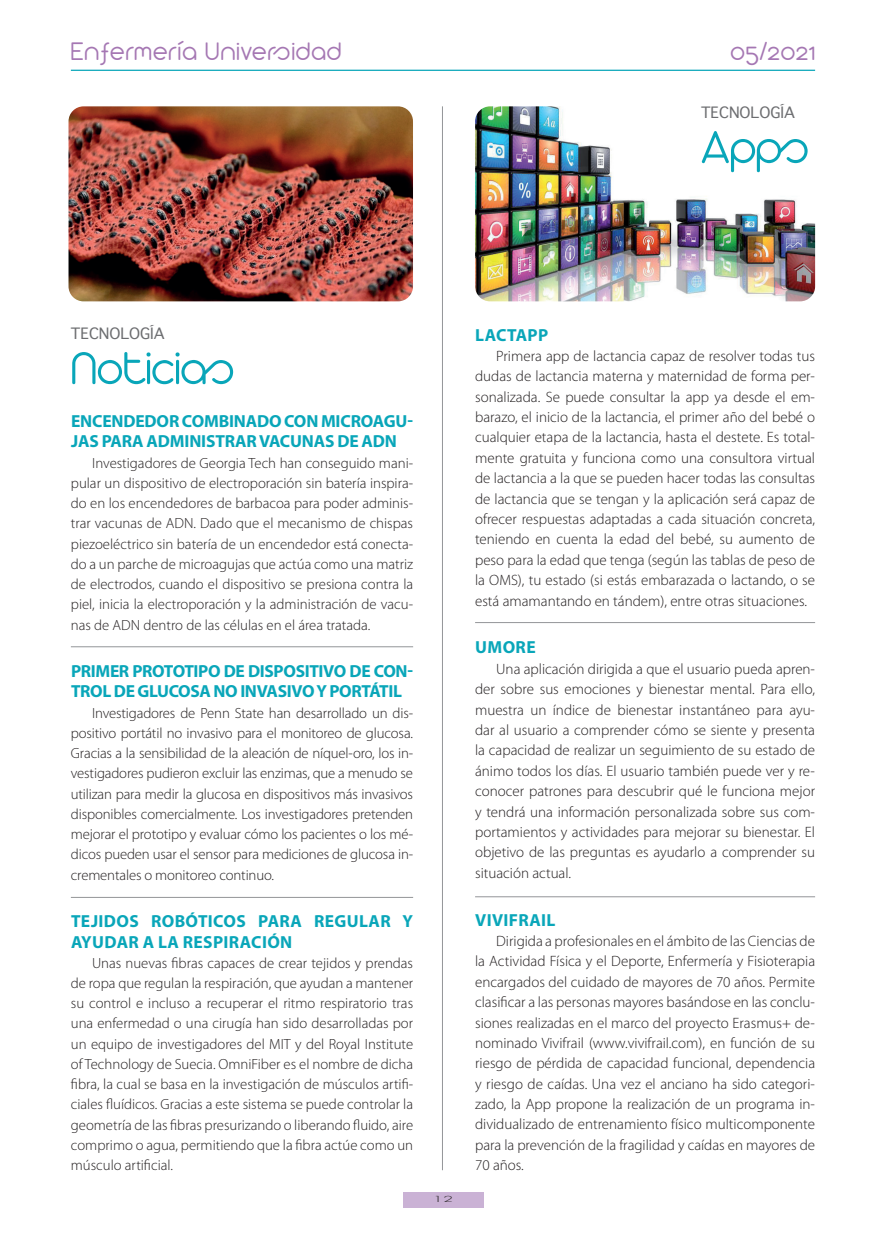
<style>
.page{position:relative;width:886px;height:1241px;background:#fff}
.page>*{position:absolute;margin:0;border:0;box-sizing:border-box;transform-origin:0 0}
.t1{font:300 50px "Arista 2.0 Alternate";color:#09a6b9}
.t2{font:300 27.5px "Arista 2.0 Alternate";letter-spacing:.04em;color:#a577b3}
.t3{font:700 17.5px/20.2px "Myriad Pro";letter-spacing:-.01em;color:#09a6b9}
.t4{font:700 17.5px/20.2px "Myriad Pro";letter-spacing:.02em;color:#09a6b9}
.t5{font:300 15px/20.4px "Myriad Pro";color:#231f20;text-align:justify}
.t6{font:15px "Geneva";color:#6c6d70}
.t7{font:300 14.75px/20.2px "Myriad Pro";color:#231f20;text-align:justify}
.t8{font:300 8.12px "Futura";color:#231f20;scale:2 1}
</style>
<div class="page">
<hr style="left:71px;top:70px;width:744px;height:1px;background:#09a6b9">
<img style="left:475px;top:106px;width:340px;height:195px">
<hr style="left:442px;top:106px;width:1px;height:1063px;background:#939598">
<div style="left:403px;top:1192px;width:80px;height:15px;background:#cab2d5"></div>
<hr style="left:475px;top:896px;width:340px;height:1px;background:#939598">
<hr style="left:475px;top:622px;width:340px;height:1px;background:#939598">
<hr style="left:71px;top:896px;width:342px;height:1px;background:#939598">
<hr style="left:71px;top:646px;width:342px;height:1px;background:#939598">
<img style="left:69px;top:106px;width:344px;height:195px">
<p class="t2" style="left:71px;top:35px;width:272px">Enfermería Universidad</p>
<p class="t2" style="left:730px;top:35px;width:86px">05/2021</p>
<p class="t6" style="left:701px;top:104px;width:95px">TECNOLOGÍA</p>
<p class="t1" style="left:701px;top:118px;width:110px">Apps</p>
<p class="t6" style="left:71px;top:325px;width:95px">TECNOLOGÍA</p>
<p class="t1" style="left:71px;top:339px;width:166px">Noticias</p>
<p class="t3" style="left:71px;top:411px;width:343px">ENCENDEDOR COMBINADO CON MICROAGU-<br>JAS PARA ADMINISTRAR VACUNAS DE ADN</p>
<p class="t7" style="left:71px;top:453px;width:344px;text-indent:21px">Investigadores de Georgia Tech han conseguido mani&shy;pular un dispositivo de electroporación sin batería inspira&shy;do en los encendedores de barbacoa para poder adminis&shy;trar vacunas de ADN. Dado que el mecanismo de chispas piezoeléctrico sin batería de un encendedor está conecta&shy;do a un parche de microagujas que actúa como una matriz de electrodos, cuando el dispositivo se presiona contra la piel, inicia la electroporación y la administración de vacu&shy;nas de ADN dentro de las células en el área tratada.</p>
<p class="t3" style="left:71px;top:661px;width:343px">PRIMER PROTOTIPO DE DISPOSITIVO DE CON-<br>TROL DE GLUCOSA NO INVASIVO Y PORTÁTIL</p>
<p class="t7" style="left:71px;top:702px;width:344px;text-indent:21px">Investigadores de Penn State han desarrollado un dis&shy;positivo portátil no invasivo para el monitoreo de glucosa.<br>Gracias a la sensibilidad de la aleación de níquel-oro, los in&shy;vestigadores pudieron excluir las enzimas, que a menudo se utilizan para medir la glucosa en dispositivos más invasivos disponibles comercialmente. Los investigadores pretenden mejorar el prototipo y evaluar cómo los pacientes o los mé&shy;dicos pueden usar el sensor para mediciones de glucosa in&shy;crementales o monitoreo continuo.</p>
<p class="t4" style="left:71px;top:911px;width:343px">TEJIDOS ROBÓTICOS PARA REGULAR Y<br>AYUDAR A LA RESPIRACIÓN</p>
<p class="t7" style="left:71px;top:952px;width:344px;text-indent:21px">Unas nuevas fibras capaces de crear tejidos y prendas de ropa que regulan la respiración, que ayudan a mantener su control e incluso a recuperar el ritmo respiratorio tras una enfermedad o una cirugía han sido desarrolladas por un equipo de investigadores del MIT y del Royal Institute of Technology de Suecia. OmniFiber es el nombre de dicha fibra, la cual se basa en la investigación de músculos artifi&shy;ciales fluídicos. Gracias a este sistema se puede controlar la geometría de las fibras presurizando o liberando fluido, aire comprimo o agua, permitiendo que la fibra actúe como un músculo artificial.</p>
<p class="t8" style="left:433px;top:1193px;width:12px">12</p>
<p class="t4" style="left:475px;top:325px;width:74px">LACTAPP</p>
<p class="t5" style="left:475px;top:346px;width:341px;text-indent:21px">Primera app de lactancia capaz de resolver todas tus dudas de lactancia materna y maternidad de forma per&shy;sonalizada. Se puede consultar la app ya desde el em&shy;barazo, el inicio de la lactancia, el primer año del bebé o cualquier etapa de la lactancia, hasta el destete. Es total&shy;mente gratuita y funciona como una consultora virtual de lactancia a la que se pueden hacer todas las consultas de lactancia que se tengan y la aplicación será capaz de ofrecer respuestas adaptadas a cada situación concreta, teniendo en cuenta la edad del bebé, su aumento de peso para la edad que tenga (según las tablas de peso de la OMS), tu estado (si estás embarazada o lactando, o se está amamantando en tándem), entre otras situaciones.</p>
<p class="t3" style="left:475px;top:637px;width:62px">UMORE</p>
<p class="t5" style="left:475px;top:658px;width:341px;text-indent:21px">Una aplicación dirigida a que el usuario pueda apren&shy;der sobre sus emociones y bienestar mental. Para ello, muestra un índice de bienestar instantáneo para ayu&shy;dar al usuario a comprender cómo se siente y presenta la capacidad de realizar un seguimiento de su estado de ánimo todos los días. El usuario también puede ver y re&shy;conocer patrones para descubrir qué le funciona mejor y tendrá una información personalizada sobre sus com&shy;portamientos y actividades para mejorar su bienestar. El objetivo de las preguntas es ayudarlo a comprender su situación actual.</p>
<p class="t4" style="left:475px;top:909px;width:82px">VIVIFRAIL</p>
<p class="t5" style="left:475px;top:930px;width:341px;text-indent:21px">Dirigida a profesionales en el ámbito de las Ciencias de la Actividad Física y el Deporte, Enfermería y Fisioterapia encargados del cuidado de mayores de 70 años. Permite clasificar a las personas mayores basándose en las conclu&shy;siones realizadas en el marco del proyecto Erasmus+ de&shy;nominado Vivifrail (www.vivifrail.com), en función de su riesgo de pérdida de capacidad funcional, dependencia y riesgo de caídas. Una vez el anciano ha sido categori&shy;zado, la App propone la realización de un programa in&shy;dividualizado de entrenamiento físico multicomponente para la prevención de la fragilidad y caídas en mayores de 70 años.</p>
</div>
